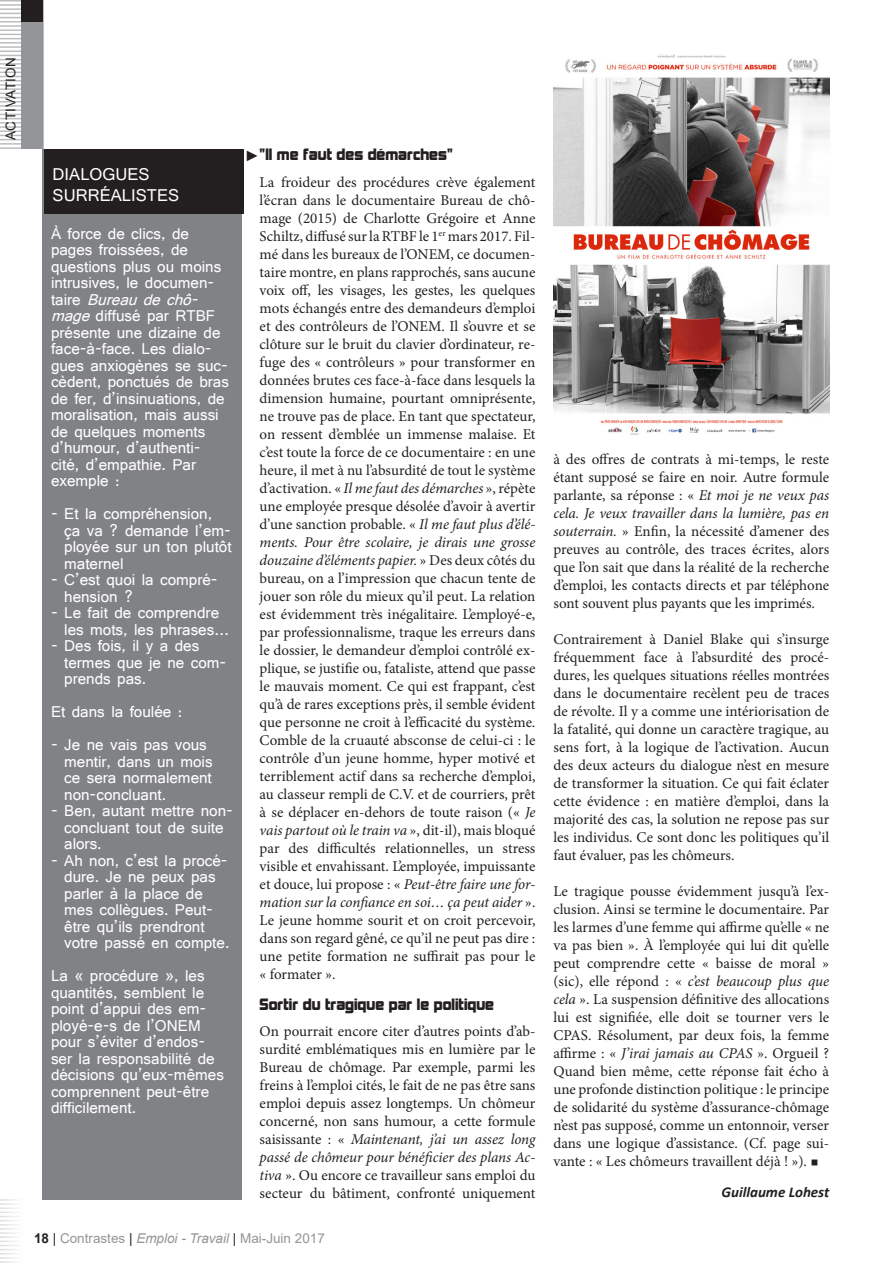
<style>
.page{position:relative;width:893px;height:1263px;background:#fff}
.page>*{position:absolute;margin:0;border:0;box-sizing:border-box;transform-origin:0 0}
.t1{font:18px/21px "Shruti";color:#fff}
.t2{font:16.5px/16.5px "Shruti";color:#fff}
.t3{font:15px/18px "Minion Pro";color:#231f20;text-align:justify}
.t4{font:15px "Kimberley";color:#231f20}
.t5{font:italic 700 15px "Calibri";color:#231f20}
.t6{font:13.5px "Arial";color:#939598}
.t7{font:13.5px "Arial";letter-spacing:.035em;color:#231f20}
.s1{font-style:italic}
.s2{font-family:"Arial"}
.s3{font-weight:700;color:#231f20}
.s4{color:#231f20}
</style>
<div class="page">
<hr style="left:0;top:0;width:21px;height:2px;background:#bcbdc0">
<hr style="left:0;top:4px;width:21px;height:2px;background:#bcbdc0">
<hr style="left:0;top:8px;width:21px;height:2px;background:#bcbdc0">
<svg style="left:0;top:13px;width:21px;height:5px"></svg>
<hr style="left:0;top:21px;width:21px;height:2px;background:#bcbdc0">
<hr style="left:0;top:25px;width:21px;height:2px;background:#bcbdc0">
<hr style="left:0;top:29px;width:21px;height:2px;background:#bcbdc0">
<svg style="left:0;top:34px;width:21px;height:5px"></svg>
<hr style="left:0;top:42px;width:21px;height:2px;background:#bcbdc0">
<hr style="left:0;top:46px;width:21px;height:2px;background:#bcbdc0">
<svg style="left:0;top:51px;width:21px;height:9px"></svg>
<hr style="left:0;top:63px;width:21px;height:2px;background:#bcbdc0">
<hr style="left:0;top:67px;width:21px;height:2px;background:#bcbdc0">
<svg style="left:0;top:72px;width:21px;height:9px"></svg>
<hr style="left:0;top:84px;width:21px;height:2px;background:#bcbdc0">
<hr style="left:0;top:88px;width:21px;height:2px;background:#bcbdc0">
<svg style="left:0;top:93px;width:21px;height:5px"></svg>
<hr style="left:0;top:101px;width:21px;height:2px;background:#bcbdc0">
<hr style="left:0;top:105px;width:21px;height:2px;background:#bcbdc0">
<hr style="left:0;top:109px;width:21px;height:2px;background:#bcbdc0">
<svg style="left:0;top:114px;width:21px;height:5px"></svg>
<hr style="left:0;top:122px;width:21px;height:2px;background:#bcbdc0">
<hr style="left:0;top:126px;width:21px;height:2px;background:#bcbdc0">
<hr style="left:0;top:130px;width:21px;height:2px;background:#bcbdc0">
<svg style="left:0;top:135px;width:21px;height:5px"></svg>
<hr style="left:0;top:143px;width:21px;height:2px;background:#bcbdc0">
<hr style="left:0;top:147px;width:21px;height:2px;background:#bcbdc0">
<hr style="left:0;top:1199px;width:21px;height:2px;background:#bcbdc0">
<hr style="left:0;top:1203px;width:21px;height:2px;background:#bcbdc0">
<hr style="left:0;top:1207px;width:21px;height:2px;background:#bcbdc0">
<hr style="left:0;top:1211px;width:21px;height:2px;background:#bcbdc0">
<svg style="left:0;top:1216px;width:17px;height:9px"></svg>
<hr style="left:0;top:1228px;width:21px;height:2px;background:#bcbdc0">
<hr style="left:0;top:1232px;width:21px;height:2px;background:#bcbdc0">
<hr style="left:0;top:1236px;width:21px;height:2px;background:#bcbdc0">
<hr style="left:0;top:1240px;width:21px;height:2px;background:#bcbdc0">
<svg style="left:0;top:1245px;width:17px;height:13px"></svg>
<hr style="left:0;top:1261px;width:21px;height:2px;background:#bcbdc0">
<hr style="left:43px;top:0;width:1px;height:149px;background:#bcbdc0">
<div style="left:21px;top:21px;width:22px;height:128px;background:#939598"></div>
<div style="left:21px;top:0;width:22px;height:21px;background:#231f20"></div>
<div style="left:43px;top:149px;width:199px;height:1050px;background:#808285"></div>
<div style="left:44px;top:149px;width:199px;height:64px;background:#231f20"></div>
<img style="left:553px;top:54px;width:276px;height:381px">
<p class="t7" style="left:2px;top:140px;width:85px;rotate:-90deg">ACTIVATION</p>
<p class="t1" style="left:53px;top:163px;width:128px">DIALOGUES<br>SURRÉALISTES</p>
<p class="t2" style="left:51px;top:225px;width:180px">À force de clics, de pages froissées, de questions plus ou moins intrusives, le documen-<br>t a i r e <span class="s1">Bureaudechô&shy;mage</span>diffusé par RTBF présente une dizaine de face-à-face. Les dialo&shy;gues anxiogènes se suc&shy;cèdent, ponctués de bras de fer, d’insinuations, de moralisation, mais aussi de quelques moments d’humour, d’authenti&shy;cité, d’empathie. Par exemple :</p>
<p class="t2" style="left:64px;top:505px;width:169px;text-indent:-13px">- Et la compréhension, ça va ? demande l’em&shy;ployée sur un ton plutôt maternel</p>
<p class="t2" style="left:64px;top:571px;width:155px;text-indent:-13px">- C’est quoi la compré&shy;hension ?</p>
<p class="t2" style="left:64px;top:604px;width:166px;text-indent:-13px">- Le fait de comprendre les mots, les phrases…</p>
<p class="t2" style="left:64px;top:637px;width:164px;text-indent:-13px">- Des fois, il y a des termes que je ne com&shy;prends pas.</p>
<p class="t2" style="left:51px;top:703px;width:133px">Et dans la foulée :</p>
<p class="t2" style="left:64px;top:736px;width:150px;text-indent:-13px">- Je ne vais pas vous mentir, dans un mois ce sera normalement non-concluant.</p>
<p class="t2" style="left:64px;top:802px;width:170px;text-indent:-13px">- Ben, autant mettre non&shy;concluant tout de suite alors.</p>
<p class="t2" style="left:64px;top:852px;width:167px;text-indent:-13px">- Ah non, c’est la procé&shy;dure. Je ne peux pas parler à la place de mes collègues. Peut&shy;être qu’ils prendront votre passé en compte.</p>
<p class="t2" style="left:51px;top:967px;width:174px">La « procédure », les quantités, semblent le point d’appui des em&shy;ployé-e-s de l’ONEM pour s’éviter d’endos&shy;ser la responsabilité de décisions qu’eux-mêmes comprennent peut-être difficilement.</p>
<p class="t4" style="left:245px;top:146px;width:209px"><span class="s2">►</span>"Il me faut des démarches"</p>
<p class="t3" style="left:260px;top:173px;width:277px">La froideur des procédures crève également l’écran dans le documentaire Bureau de chô&shy;mage (2015) de Charlotte Grégoire et Anne Schiltz, diffusé sur la RTBF le 1<sup>er</sup> mars 2017. Fil&shy;mé dans les bureaux de l’ONEM, ce documen&shy;taire montre, en plans rapprochés, sans aucune voix off, les visages, les gestes, les quelques mots échangés entre des demandeurs d’emploi et des contrôleurs de l’ONEM. Il s’ouvre et se clôture sur le bruit du clavier d’ordinateur, re&shy;fuge des « contrôleurs » pour transformer en données brutes ces face-à-face dans lesquels la dimension humaine, pourtant omniprésente, ne trouve pas de place. En tant que spectateur, on ressent d’emblée un immense malaise. Et c’est toute la force de ce documentaire : en une heure, il met à nu l’absurdité de tout le système d’activation. « <span class="s1">Il me faut des démarches</span> », répète une employée presque désolée d’avoir à avertir d’une sanction probable. « <span class="s1">Il me faut plus d’élé&shy;ments. Pour être scolaire, je dirais une grosse douzaine d’éléments papier.</span> » Des deux côtés du bureau, on a l’impression que chacun tente de jouer son rôle du mieux qu’il peut. La relation est évidemment très inégalitaire. L’employé-e, par professionnalisme, traque les erreurs dans le dossier, le demandeur d’emploi contrôlé ex&shy;plique, se justifie ou, fataliste, attend que passe le mauvais moment. Ce qui est frappant, c’est qu’à de rares exceptions près, il semble évident que personne ne croit à l’efficacité du système.<br>Comble de la cruauté absconse de celui-ci : le contrôle d’un jeune homme, hyper motivé et terriblement actif dans sa recherche d’emploi, au classeur rempli de C.V. et de courriers, prêt à se déplacer en-dehors de toute raison (« <span class="s1">Je vais partout où le train va</span> », dit-il), mais bloqué par des difficultés relationnelles, un stress visible et envahissant. L’employée, impuissante et douce, lui propose : « <span class="s1">Peut-être faire une for&shy;mation sur la confiance en soi… ça peut aider</span> ».<br>Le jeune homme sourit et on croit percevoir, dans son regard gêné, ce qu’il ne peut pas dire : une petite formation ne suffirait pas pour le « formater ».</p>
<p class="t4" style="left:260px;top:995px;width:236px">Sortir du tragique par le politique</p>
<p class="t3" style="left:260px;top:1022px;width:277px">On pourrait encore citer d’autres points d’ab&shy;surdité emblématiques mis en lumière par le Bureau de chômage. Par exemple, parmi les freins à l’emploi cités, le fait de ne pas être sans emploi depuis assez longtemps. Un chômeur concerné, non sans humour, a cette formule saisissante : « <span class="s1">Maintenant, j’ai un assez long passé de chômeur pour bénéficier des plans Ac&shy;tiva</span> ». Ou encore ce travailleur sans emploi du secteur du bâtiment, confronté uniquement</p>
<p class="t6" style="left:34px;top:1229px;width:292px"><span class="s3">18</span> <span class="s4">|</span> Contrastes <span class="s4">|</span> <span class="s1">Emploi - Travail</span> <span class="s4">|</span> Mai-Juin 2017</p>
<p class="t3" style="left:553px;top:450px;width:277px">à des offres de contrats à mi-temps, le reste étant supposé se faire en noir. Autre formule parlante, sa réponse : « <span class="s1">Et moi je ne veux pas cela. Je veux travailler dans la lumière, pas en souterrain.</span> » Enfin, la nécessité d’amener des preuves au contrôle, des traces écrites, alors que l’on sait que dans la réalité de la recherche d’emploi, les contacts directs et par téléphone sont souvent plus payants que les imprimés.</p>
<p class="t3" style="left:553px;top:630px;width:277px">Contrairement à Daniel Blake qui s’insurge fréquemment face à l’absurdité des procé&shy;dures, les quelques situations réelles montrées dans le documentaire recèlent peu de traces de révolte. Il y a comme une intériorisation de la fatalité, qui donne un caractère tragique, au sens fort, à la logique de l’activation. Aucun des deux acteurs du dialogue n’est en mesure de transformer la situation. Ce qui fait éclater cette évidence : en matière d’emploi, dans la majorité des cas, la solution ne repose pas sur les individus. Ce sont donc les politiques qu’il faut évaluer, pas les chômeurs.</p>
<p class="t3" style="left:553px;top:882px;width:277px">Le tragique pousse évidemment jusqu’à l’ex&shy;clusion. Ainsi se termine le documentaire. Par les larmes d’une femme qui affirme qu’elle « ne va pas bien ». À l’employée qui lui dit qu’elle peut comprendre cette « baisse de moral » (sic), elle répond : « <span class="s1">c’est beaucoup plus que cela</span> ». La suspension définitive des allocations lui est signifiée, elle doit se tourner vers le CPAS. Résolument, par deux fois, la femme affirme : « <span class="s1">J’irai jamais au CPAS</span> ». Orgueil ?<br>Quand bien même, cette réponse fait écho à une profonde distinction politique : le principe de solidarité du système d’assurance-chômage n’est pas supposé, comme un entonnoir, verser dans une logique d’assistance. (Cf. page sui&shy;vante : « Les chômeurs travaillent déjà ! »). ○</p>
<p class="t5" style="left:722px;top:1181px;width:109px">Guillaume Lohest</p>
</div>
